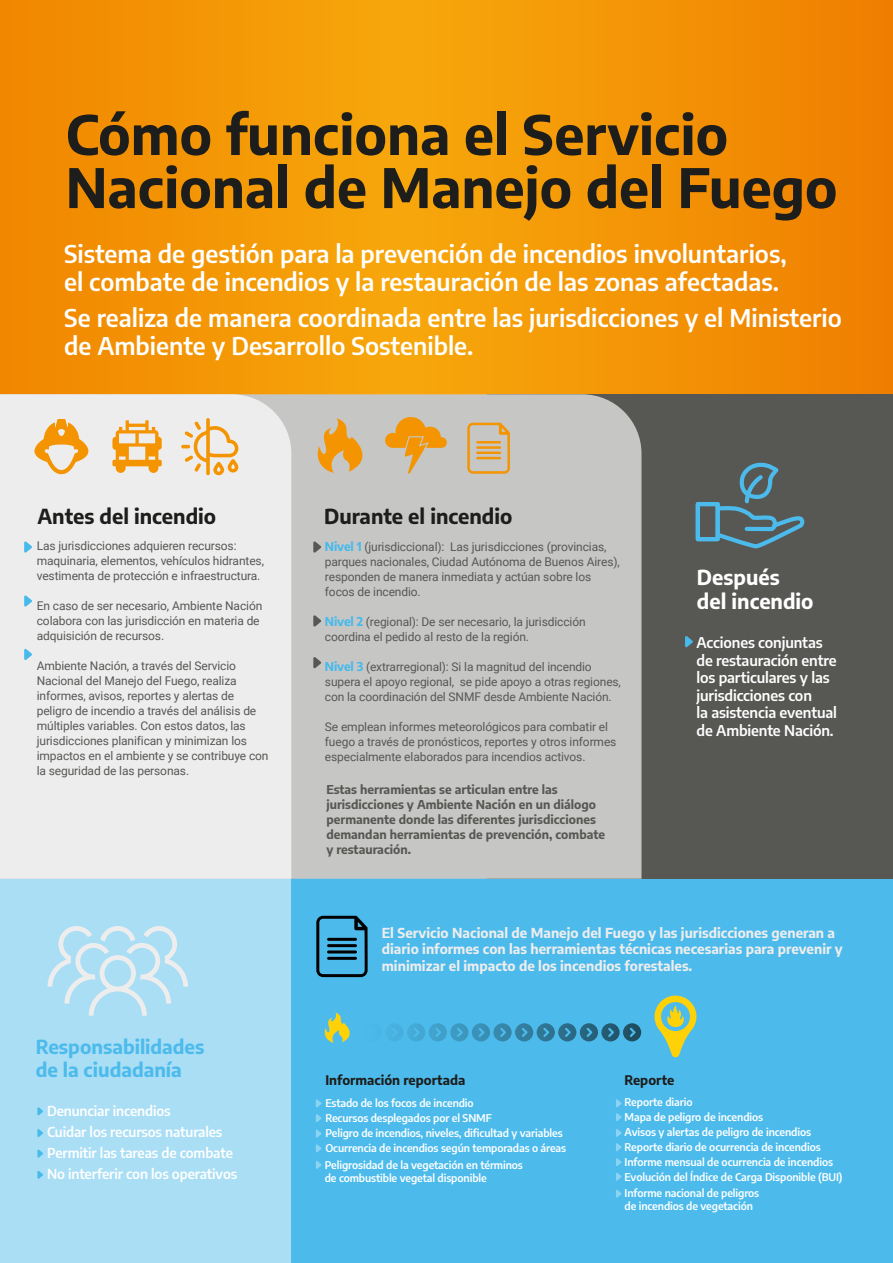
<style>
.page{position:relative;width:893px;height:1263px;background:#fff}
.page>*{position:absolute;margin:0;border:0;box-sizing:border-box;transform-origin:0 0}
.t1{font:700 54px/53.1px "Encode Sans";color:#1d1d1b}
.t2{font:600 24px/28.5px "Encode Sans";color:#fff}
.t3{font:700 20.4px "Encode Sans";color:#1d1d1b}
.t4{font:700 20.4px/24px "Encode Sans";color:#fff}
.t5{font:700 19.05px/22.8px "Encode Sans";color:#4cbbec}
.t6{font:600 14.55px/17.4px "Encode Sans";letter-spacing:-.01em;color:#fff}
.t7{font:700 13.5px/16.5px "Encode Sans";color:#eeedee}
.t8{font:600 13.5px/21px "Encode Sans";letter-spacing:-.01em;color:#fff}
.t9{font:700 13.05px "Encode Sans";color:#1d1d1b}
.t10{font:12px/15px "Roboto";letter-spacing:-.01em;color:#575754}
.t11{font:700 12px/15px "Encode Sans";color:#575754}
.t12{font:600 10.5px/15.1px "Encode Sans";letter-spacing:-.01em;color:#fff}
.s1{font-family:"Encode Sans";font-weight:700;color:#46baeb}
</style>
<div class="page">
<div style="left:0;top:879px;width:291px;height:384px;background:#a9def5"></div>
<svg style="left:0;top:0;width:893px;height:394px;background:#f39405"></svg>
<div style="left:291px;top:867px;width:602px;height:396px;background:#4cbbec"></div>
<div style="left:487px;top:394px;width:406px;height:485px;background:#575754"></div>
<div style="left:291px;top:394px;width:350px;height:485px;background:#c6c6c5"></div>
<div style="left:0;top:394px;width:291px;height:485px;background:#eeedee"></div>
<svg style="left:34px;top:419px;width:55px;height:55px;background:#f0c88b"></svg>
<svg style="left:112px;top:420px;width:50px;height:53px;background:#f0c077"></svg>
<svg style="left:313px;top:418px;width:54px;height:55px;background:#d8b175"></svg>
<svg style="left:385px;top:417px;width:62px;height:57px;background:#d9b173"></svg>
<svg style="left:695px;top:462px;width:110px;height:87px"></svg>
<div style="left:696px;top:502px;width:24px;height:39px;border:4px solid #4cbbec"></div>
<svg style="left:467px;top:423px;width:43px;height:51px;background:#d1b994"></svg>
<hr style="left:476px;top:441px;width:25px;height:2px;background:#f49400">
<hr style="left:476px;top:446px;width:25px;height:3px;background:#f49400">
<hr style="left:476px;top:452px;width:25px;height:2px;background:#f49400">
<hr style="left:476px;top:457px;width:25px;height:2px;background:#f49400">
<svg style="left:48px;top:926px;width:140px;height:90px"></svg>
<svg style="left:181px;top:418px;width:57px;height:57px;background:#efd4ab"></svg>
<svg style="left:324px;top:1012px;width:26px;height:31px"></svg>
<svg style="left:389px;top:1023px;width:252px;height:18px"></svg>
<svg style="left:654px;top:995px;width:42px;height:63px"></svg>
<svg style="left:24px;top:541px;width:8px;height:12px"></svg>
<svg style="left:685px;top:636px;width:8px;height:12px"></svg>
<svg style="left:313px;top:541px;width:8px;height:12px"></svg>
<svg style="left:313px;top:615px;width:8px;height:12px"></svg>
<svg style="left:313px;top:657px;width:8px;height:12px"></svg>
<svg style="left:24px;top:595px;width:8px;height:12px"></svg>
<svg style="left:24px;top:648px;width:8px;height:12px"></svg>
<svg style="left:37px;top:1107px;width:6px;height:8px"></svg>
<svg style="left:316px;top:1099px;width:6px;height:9px"></svg>
<svg style="left:616px;top:1099px;width:6px;height:22px"></svg>
<svg style="left:616px;top:1129px;width:6px;height:8px"></svg>
<svg style="left:616px;top:1143px;width:6px;height:8px"></svg>
<svg style="left:616px;top:1158px;width:6px;height:8px"></svg>
<svg style="left:616px;top:1172px;width:6px;height:9px"></svg>
<svg style="left:616px;top:1190px;width:6px;height:8px"></svg>
<svg style="left:316px;top:1114px;width:6px;height:8px"></svg>
<svg style="left:316px;top:1129px;width:6px;height:9px"></svg>
<svg style="left:316px;top:1144px;width:6px;height:9px"></svg>
<svg style="left:316px;top:1161px;width:6px;height:8px"></svg>
<svg style="left:37px;top:1129px;width:6px;height:8px"></svg>
<svg style="left:37px;top:1149px;width:6px;height:9px"></svg>
<svg style="left:37px;top:1171px;width:6px;height:8px"></svg>
<svg style="left:316px;top:916px;width:52px;height:61px"></svg>
<hr style="left:327px;top:938px;width:30px;height:3px;background:#000;border-radius:2px">
<hr style="left:327px;top:944px;width:30px;height:3px;background:#000">
<hr style="left:327px;top:950px;width:30px;height:3px;background:#000">
<hr style="left:327px;top:957px;width:30px;height:3px;background:#000;border-radius:2px">
<h1 class="t1" style="left:66px;top:105px;width:773px">Cómo funciona el Servicio<br>Nacional de Manejo del Fuego</h1>
<h2 class="t2" style="left:64px;top:238px;width:724px">Sistema de gestión para la prevención de incendios involuntarios, el combate de incendios y la restauración de las zonas afectadas.</h2>
<h2 class="t2" style="left:64px;top:302px;width:779px">Se realiza de manera coordinada entre las jurisdicciones y el Ministerio de Ambiente y Desarrollo Sostenible.</h2>
<h3 class="t3" style="left:37px;top:501px;width:180px">Antes del incendio</h3>
<h3 class="t3" style="left:324px;top:501px;width:190px">Durante el incendio</h3>
<p class="t10" style="left:37px;top:538px;width:229px">Las jurisdicciones adquieren recursos: maquinaria, elementos, vehículos hidrantes, vestimenta de protección e infraestructura.</p>
<p class="t10" style="left:37px;top:598px;width:227px">En caso de ser necesario, Ambiente Nación colabora con las jurisdicción en materia de adquisición de recursos.</p>
<p class="t10" style="left:37px;top:658px;width:233px">Ambiente Nación, a través del Servicio Nacional del Manejo del Fuego, realiza informes, avisos, reportes y alertas de peligro de incendio a través del análisis de múltiples variables. Con estos datos, las jurisdicciones planifican y minimizan los impactos en el ambiente y se contribuye con la seguridad de las personas.</p>
<p class="t10" style="left:325px;top:539px;width:296px"><span class="s1">Nivel 1</span> (jurisdiccional): Las jurisdicciones (provincias, parques nacionales, Ciudad Autónoma de Buenos Aires), responden de manera inmediata y actúan sobre los focos de incendio.</p>
<p class="t10" style="left:325px;top:614px;width:262px"><span class="s1">Nivel 2</span> (regional): De ser necesario, la jurisdicción coordina el pedido al resto de la región.</p>
<p class="t10" style="left:325px;top:659px;width:298px"><span class="s1">Nivel 3</span> (extrarregional): Si la magnitud del incendio supera el apoyo regional, se pide apoyo a otras regiones, con la coordinación del SNMF desde Ambiente Nación.</p>
<p class="t10" style="left:325px;top:719px;width:293px">Se emplean informes meteorológicos para combatir el fuego a través de pronósticos, reportes y otros informes especialmente elaborados para incendios activos.</p>
<p class="t11" style="left:326px;top:782px;width:280px">Estas herramientas se articulan entre las jurisdicciones y Ambiente Nación en un diálogo permanente donde las diferentes jurisdicciones demandan herramientas de prevención, combate y restauración.</p>
<h3 class="t4" style="left:697px;top:564px;width:118px">Después del incendio</h3>
<p class="t6" style="left:696px;top:633px;width:142px">Acciones conjuntas de restauración entre los particulares y las jurisdicciones con<br>la asistencia eventual de Ambiente Nación.</p>
<h3 class="t5" style="left:36px;top:1034px;width:170px">Responsabilidades de la ciudadanía</h3>
<p class="t8" style="left:47px;top:1099px;width:192px">Denunciar incendios<br>Cuidar los recursos naturales<br>Permitir las tareas de combate<br>No interferir con los operativos</p>
<p class="t7" style="left:382px;top:923px;width:463px">El Servicio Nacional de Manejo del Fuego y las jurisdicciones generan a diario informes con las herramientas técnicas necesarias para prevenir y minimizar el impacto de los incendios forestales.</p>
<p class="t9" style="left:325px;top:1070px;width:141px">Información reportada</p>
<p class="t9" style="left:624px;top:1070px;width:51px">Reporte</p>
<p class="t12" style="left:325px;top:1095px;width:242px">Estado de los focos de incendio<br>Recursos desplegados por el SNMF<br>Peligro de incendios, niveles, dificultad y variables Ocurrencia de incendios según temporadas o áreas</p>
<p class="t12" style="left:325px;top:1158px;width:200px;line-height:12.8px">Peligrosidad de la vegetación en términos de combustible vegetal disponible</p>
<p class="t12" style="left:624px;top:1094px;width:220px">Reporte diario<br>Mapa de peligro de incendios<br>Avisos y alertas de peligro de incendios Reporte diario de ocurrencia de incendios Informe mensual de ocurrencia de incendios Evolución del Índice de Carga Disponible (BUI)<br>Informe nacional de peligros</p>
<p class="t12" style="left:624px;top:1197px;width:130px">de incendios de vegetación</p>
</div>
